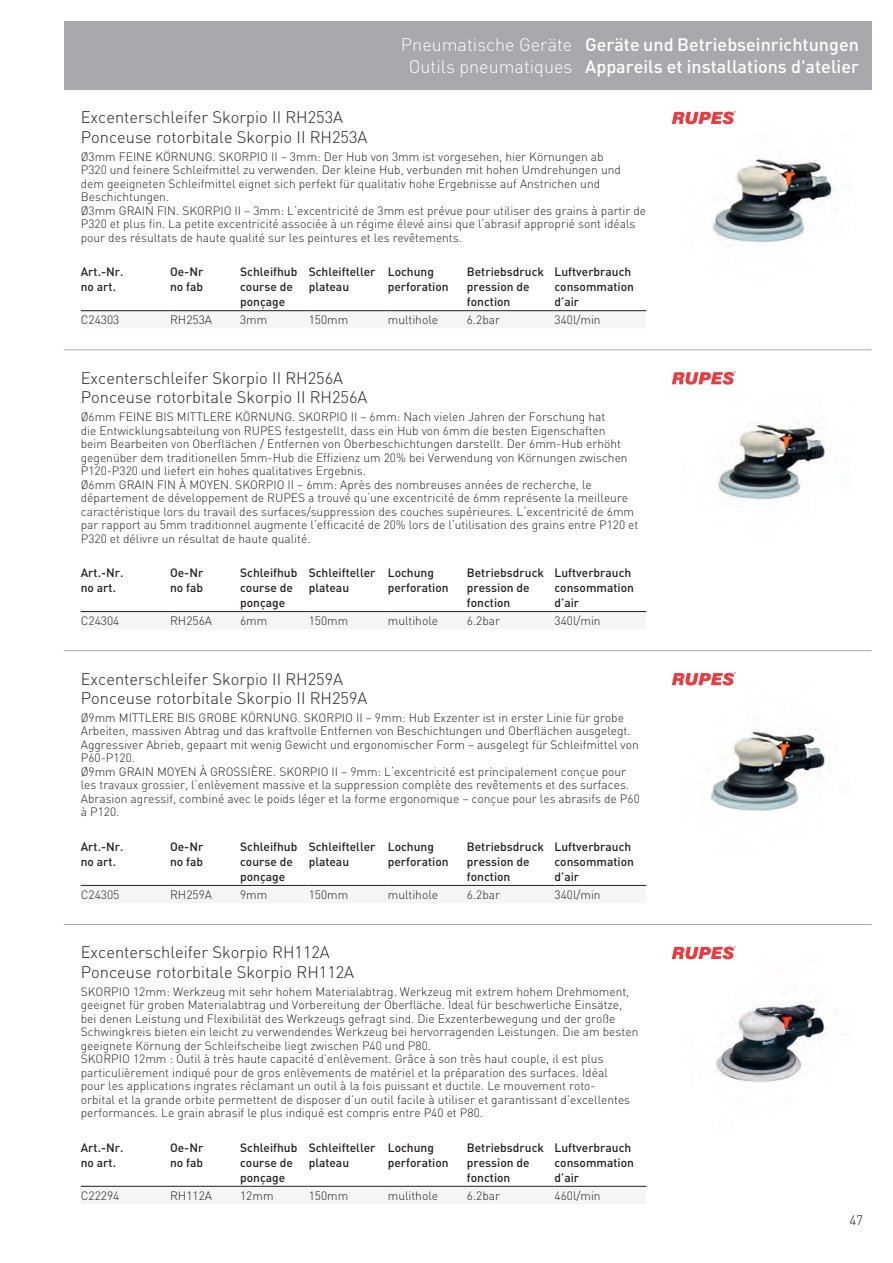
<style>
.page{position:relative;width:893px;height:1263px;background:#fff}
.page>*{position:absolute;margin:0;border:0;box-sizing:border-box;transform-origin:0 0}
.t1{font:500 18px/22.5px "DIN Pro";color:#fff;text-align:center}
.t2{font:300 16.5px/19.5px "DIN Pro";color:#231f20}
.t3{font:300 13.5px "DIN Pro";color:#231f20}
.t4{font:300 12px/13.5px "DIN Pro";color:#231f20}
.t5{font:500 12px/15px "DIN Pro";color:#231f20}
.s1{font-weight:300}
</style>
<div class="page">
<svg style="left:81px;top:311px;width:565px;height:1px"></svg>
<hr style="left:81px;top:310px;width:89px;height:1px;background:#231f20">
<hr style="left:170px;top:310px;width:70px;height:1px;background:#231f20">
<hr style="left:240px;top:310px;width:69px;height:1px;background:#231f20">
<hr style="left:309px;top:310px;width:79px;height:1px;background:#231f20">
<hr style="left:388px;top:310px;width:79px;height:1px;background:#231f20">
<hr style="left:467px;top:310px;width:87px;height:1px;background:#231f20">
<hr style="left:554px;top:310px;width:92px;height:1px;background:#231f20">
<img style="left:689px;top:124px;width:146px;height:119px">
<svg style="left:672px;top:111px;width:64px;height:13px"></svg>
<div style="left:64px;top:21px;width:808px;height:69px;background:#a8a9ad"></div>
<hr style="left:64px;top:349px;width:808px;height:1px;background:#a8a9ad">
<img style="left:717px;top:423px;width:114px;height:76px">
<svg style="left:672px;top:371px;width:64px;height:14px"></svg>
<svg style="left:81px;top:612px;width:565px;height:1px"></svg>
<hr style="left:81px;top:611px;width:89px;height:1px;background:#231f20">
<hr style="left:170px;top:611px;width:70px;height:1px;background:#231f20">
<hr style="left:240px;top:611px;width:69px;height:1px;background:#231f20">
<hr style="left:309px;top:611px;width:79px;height:1px;background:#231f20">
<hr style="left:388px;top:611px;width:79px;height:1px;background:#231f20">
<hr style="left:467px;top:611px;width:87px;height:1px;background:#231f20">
<hr style="left:554px;top:611px;width:92px;height:1px;background:#231f20">
<hr style="left:64px;top:650px;width:808px;height:1px;background:#a8a9ad">
<img style="left:680px;top:685px;width:151px;height:127px">
<svg style="left:672px;top:672px;width:64px;height:13px"></svg>
<hr style="left:81px;top:885px;width:89px;height:1px;background:#231f20">
<hr style="left:170px;top:885px;width:70px;height:1px;background:#231f20">
<hr style="left:240px;top:885px;width:69px;height:1px;background:#231f20">
<hr style="left:309px;top:885px;width:79px;height:1px;background:#231f20">
<hr style="left:388px;top:885px;width:79px;height:1px;background:#231f20">
<hr style="left:467px;top:885px;width:87px;height:1px;background:#231f20">
<hr style="left:554px;top:885px;width:92px;height:1px;background:#231f20">
<hr style="left:64px;top:924px;width:808px;height:1px;background:#a8a9ad">
<img style="left:688px;top:959px;width:139px;height:124px">
<svg style="left:672px;top:946px;width:64px;height:13px"></svg>
<hr style="left:81px;top:1186px;width:89px;height:1px;background:#231f20">
<hr style="left:170px;top:1186px;width:70px;height:1px;background:#231f20">
<hr style="left:240px;top:1186px;width:69px;height:1px;background:#231f20">
<hr style="left:309px;top:1186px;width:79px;height:1px;background:#231f20">
<hr style="left:388px;top:1186px;width:79px;height:1px;background:#231f20">
<hr style="left:467px;top:1186px;width:87px;height:1px;background:#231f20">
<hr style="left:554px;top:1186px;width:92px;height:1px;background:#231f20">
<h1 class="t1" style="left:401px;top:31px;width:459px"><span class="s1">Pneumatische Geräte</span> Geräte und Betriebseinrichtungen<br><span class="s1">Outils pneumatiques</span> Appareils et installations d'atelier</h1>
<h2 class="t2" style="left:81px;top:106px;width:288px">Excenterschleifer Skorpio II RH253A<br>Ponceuse rotorbitale Skorpio II RH253A</h2>
<p class="t4" style="left:81px;top:149px;width:567px">Ø3mm FEINE KÖRNUNG. SKORPIO II – 3mm: Der Hub von 3mm ist vorgesehen, hier Körnungen ab<br>P320 und feinere Schleifmittel zu verwenden. Der kleine Hub, verbunden mit hohen Umdrehungen und dem geeigneten Schleifmittel eignet sich perfekt für qualitativ hohe Ergebnisse auf Anstrichen und Beschichtungen.<br>Ø3mm GRAIN FIN. SKORPIO II – 3mm: L‘excentricité de 3mm est prévue pour utiliser des grains à partir de P320 et plus fin. La petite excentricité associée à un régime élevé ainsi que l‘abrasif approprié sont idéals pour des résultats de haute qualité sur les peintures et les revêtements.</p>
<p class="t5" style="left:81px;top:263px;width:44px">Art.-Nr. no art.</p>
<p class="t5" style="left:170px;top:263px;width:35px">Oe-Nr no fab</p>
<p class="t5" style="left:240px;top:263px;width:59px">Schleifhub course de ponçage</p>
<p class="t5" style="left:309px;top:263px;width:68px">Schleifteller plateau</p>
<p class="t5" style="left:388px;top:263px;width:62px">Lochung perforation</p>
<p class="t5" style="left:467px;top:263px;width:79px">Betriebsdruck pression de fonction</p>
<p class="t5" style="left:554px;top:263px;width:81px">Luftverbrauch consommation d’air</p>
<p class="t4" style="left:81px;top:312px;width:40px">C24303</p>
<p class="t4" style="left:170px;top:312px;width:43px">RH253A</p>
<p class="t4" style="left:240px;top:312px;width:29px">3mm</p>
<p class="t4" style="left:309px;top:312px;width:41px">150mm</p>
<p class="t4" style="left:388px;top:312px;width:52px">multihole</p>
<p class="t4" style="left:467px;top:312px;width:35px">6.2bar</p>
<p class="t4" style="left:554px;top:312px;width:48px">340l/min</p>
<h2 class="t2" style="left:81px;top:367px;width:288px">Excenterschleifer Skorpio II RH256A<br>Ponceuse rotorbitale Skorpio II RH256A</h2>
<p class="t4" style="left:81px;top:409px;width:559px">Ø6mm FEINE BIS MITTLERE KÖRNUNG. SKORPIO II – 6mm: Nach vielen Jahren der Forschung hat<br>die Entwicklungsabteilung von RUPES festgestellt, dass ein Hub von 6mm die besten Eigenschaften<br>beim Bearbeiten von Oberflächen / Entfernen von Oberbeschichtungen darstellt. Der 6mm-Hub erhöht gegenüber dem traditionellen 5mm-Hub die Effizienz um 20% bei Verwendung von Körnungen zwischen P120-P320 und liefert ein hohes qualitatives Ergebnis.<br>Ø6mm GRAIN FIN À MOYEN. SKORPIO II – 6mm: Après des nombreuses années de recherche, le département de développement de RUPES a trouvé qu‘une excentricité de 6mm représente la meilleure caractéristique lors du travail des surfaces/suppression des couches supérieures. L‘excentricité de 6mm par rapport au 5mm traditionnel augmente l‘efficacité de 20% lors de l‘utilisation des grains entre P120 et P320 et délivre un résultat de haute qualité.</p>
<p class="t5" style="left:81px;top:564px;width:44px">Art.-Nr. no art.</p>
<p class="t5" style="left:170px;top:564px;width:35px">Oe-Nr no fab</p>
<p class="t5" style="left:240px;top:564px;width:59px">Schleifhub course de ponçage</p>
<p class="t5" style="left:309px;top:564px;width:68px">Schleifteller plateau</p>
<p class="t5" style="left:388px;top:564px;width:62px">Lochung perforation</p>
<p class="t5" style="left:467px;top:564px;width:79px">Betriebsdruck pression de fonction</p>
<p class="t5" style="left:554px;top:564px;width:81px">Luftverbrauch consommation d’air</p>
<p class="t4" style="left:81px;top:613px;width:40px">C24304</p>
<p class="t4" style="left:170px;top:613px;width:43px">RH256A</p>
<p class="t4" style="left:240px;top:613px;width:29px">6mm</p>
<p class="t4" style="left:309px;top:613px;width:41px">150mm</p>
<p class="t4" style="left:388px;top:613px;width:52px">multihole</p>
<p class="t4" style="left:467px;top:613px;width:35px">6.2bar</p>
<p class="t4" style="left:554px;top:613px;width:48px">340l/min</p>
<h2 class="t2" style="left:81px;top:667px;width:288px">Excenterschleifer Skorpio II RH259A<br>Ponceuse rotorbitale Skorpio II RH259A</h2>
<p class="t4" style="left:81px;top:710px;width:561px">Ø9mm MITTLERE BIS GROBE KÖRNUNG. SKORPIO II – 9mm: Hub Exzenter ist in erster Linie für grobe Arbeiten, massiven Abtrag und das kraftvolle Entfernen von Beschichtungen und Oberflächen ausgelegt.<br>Aggressiver Abrieb, gepaart mit wenig Gewicht und ergonomischer Form – ausgelegt für Schleifmittel von P60-P120.<br>Ø9mm GRAIN MOYEN À GROSSIÈRE. SKORPIO II – 9mm: L‘excentricité est principalement conçue pour les travaux grossier, l‘enlèvement massive et la suppression complète des revêtements et des surfaces.<br>Abrasion agressif, combiné avec le poids léger et la forme ergonomique – conçue pour les abrasifs de P60 à P120.</p>
<p class="t5" style="left:81px;top:838px;width:44px">Art.-Nr. no art.</p>
<p class="t5" style="left:170px;top:838px;width:35px">Oe-Nr no fab</p>
<p class="t5" style="left:240px;top:838px;width:59px">Schleifhub course de ponçage</p>
<p class="t5" style="left:309px;top:838px;width:68px">Schleifteller plateau</p>
<p class="t5" style="left:388px;top:838px;width:62px">Lochung perforation</p>
<p class="t5" style="left:467px;top:838px;width:79px">Betriebsdruck pression de fonction</p>
<p class="t5" style="left:554px;top:838px;width:81px">Luftverbrauch consommation d’air</p>
<p class="t4" style="left:81px;top:887px;width:40px">C24305</p>
<p class="t4" style="left:170px;top:887px;width:43px">RH259A</p>
<p class="t4" style="left:240px;top:887px;width:29px">9mm</p>
<p class="t4" style="left:309px;top:887px;width:41px">150mm</p>
<p class="t4" style="left:388px;top:887px;width:52px">multihole</p>
<p class="t4" style="left:467px;top:887px;width:35px">6.2bar</p>
<p class="t4" style="left:554px;top:887px;width:48px">340l/min</p>
<h2 class="t2" style="left:81px;top:941px;width:275px">Excenterschleifer Skorpio RH112A<br>Ponceuse rotorbitale Skorpio RH112A</h2>
<p class="t4" style="left:81px;top:983px;width:559px">SKORPIO 12mm: Werkzeug mit sehr hohem Materialabtrag. Werkzeug mit extrem hohem Drehmoment, geeignet für groben Materialabtrag und Vorbereitung der Oberfläche. Ideal für beschwerliche Einsätze, bei denen Leistung und Flexibilität des Werkzeugs gefragt sind. Die Exzenterbewegung und der große Schwingkreis bieten ein leicht zu verwendendes Werkzeug bei hervorragenden Leistungen. Die am besten geeignete Körnung der Schleifscheibe liegt zwischen P40 und P80.<br>SKORPIO 12mm : Outil à très haute capacité d’enlèvement. Grâce à son très haut couple, il est plus particulièrement indiqué pour de gros enlèvements de matériel et la préparation des surfaces. Idéal<br>pour les applications ingrates réclamant un outil à la fois puissant et ductile. Le mouvement roto-<br>orbital et la grande orbite permettent de disposer d’un outil facile à utiliser et garantissant d’excellentes performances. Le grain abrasif le plus indiqué est compris entre P40 et P80.</p>
<p class="t5" style="left:81px;top:1139px;width:44px">Art.-Nr. no art.</p>
<p class="t5" style="left:170px;top:1139px;width:35px">Oe-Nr no fab</p>
<p class="t5" style="left:240px;top:1139px;width:59px">Schleifhub course de ponçage</p>
<p class="t5" style="left:309px;top:1139px;width:68px">Schleifteller plateau</p>
<p class="t5" style="left:388px;top:1139px;width:62px">Lochung perforation</p>
<p class="t5" style="left:467px;top:1139px;width:79px">Betriebsdruck pression de fonction</p>
<p class="t5" style="left:554px;top:1139px;width:81px">Luftverbrauch consommation d’air</p>
<p class="t4" style="left:81px;top:1187px;width:40px">C22294</p>
<p class="t4" style="left:170px;top:1187px;width:43px">RH112A</p>
<p class="t4" style="left:240px;top:1187px;width:35px">12mm</p>
<p class="t4" style="left:309px;top:1187px;width:41px">150mm</p>
<p class="t4" style="left:388px;top:1187px;width:52px">mulithole</p>
<p class="t4" style="left:467px;top:1187px;width:35px">6.2bar</p>
<p class="t4" style="left:554px;top:1187px;width:48px">460l/min</p>
<p class="t3" style="left:849px;top:1209px;width:15px">47</p>
</div>
